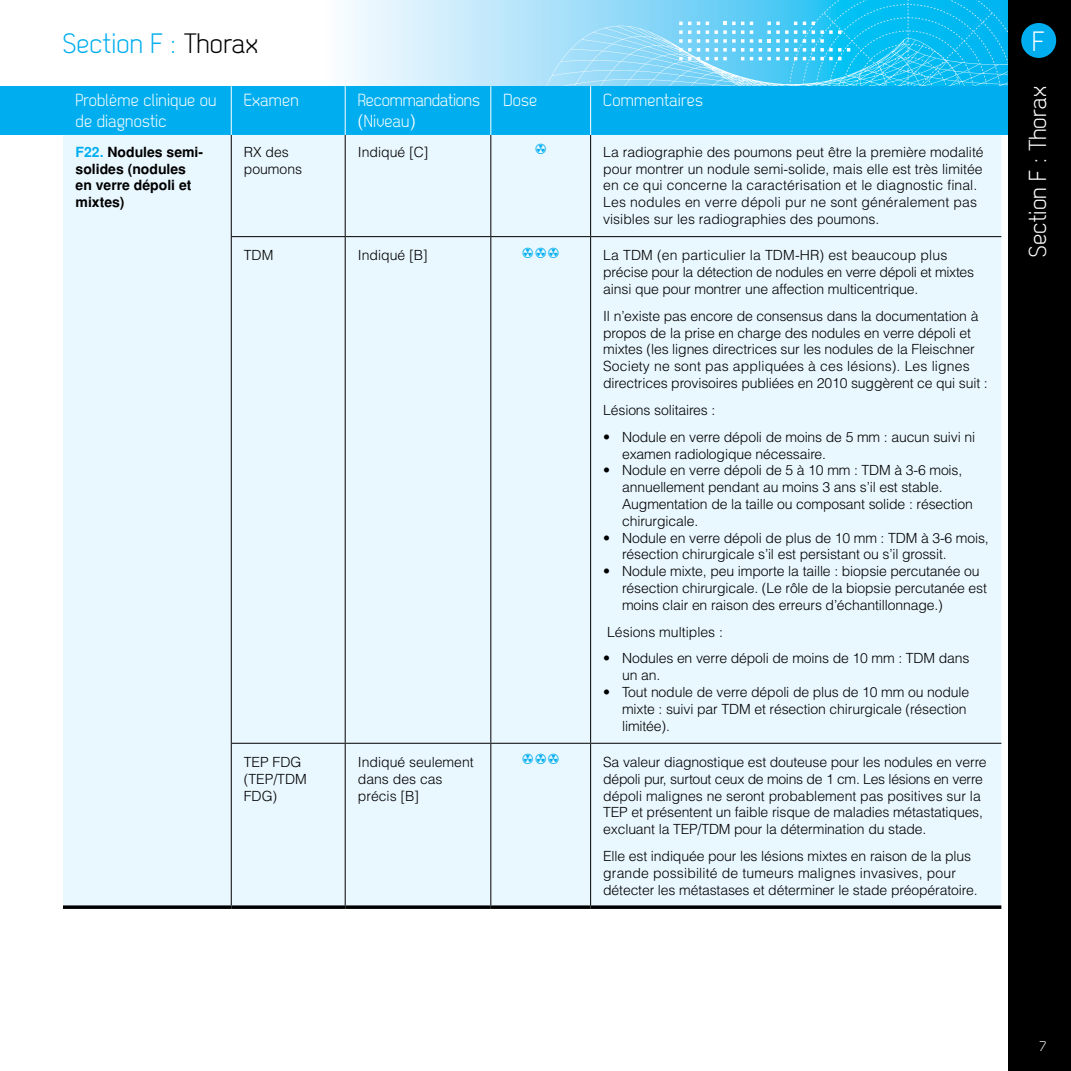
<style>
.page{position:relative;width:1071px;height:1071px;background:#fff}
.page>*{position:absolute;margin:0;border:0;box-sizing:border-box;transform-origin:0 0}
.t1{font:28px "Dekar";letter-spacing:.01em;color:#00aeef}
.t2{font:27.82px "Dekar";color:#fff}
.t3{font:24.5px "Dekar";letter-spacing:.01em;color:#fff}
.t4{font:17.5px/21px "Dekar";letter-spacing:.01em;color:#fff}
.t5{font:17.5px/21px "Dekar";letter-spacing:-.01em;color:#fff}
.t6{font:300 14px/16.8px "Helvetica";letter-spacing:-.01em;color:#000}
.t7{font:700 14px/16.8px "Helvetica";color:#000}
.t8{font:14px "Dekar";color:#fff}
.t9{font:12.25px "RADIATION";color:#00aeef}
.s1{color:#000}
.s2{font-family:"Helvetica";font-weight:300}
.s3{color:#00aeef}
</style>
<div class="page">
<svg style="left:347px;top:0;width:412px;height:86px;background:#bfe8fa"></svg>
<svg style="left:437px;top:25px;width:322px;height:61px;background:#a6e0f9"></svg>
<svg style="left:759px;top:0;width:249px;height:86px;background:#26c4f3"></svg>
<svg style="left:750px;top:22px;width:3px;height:38px"></svg>
<svg style="left:706px;top:22px;width:38px;height:38px"></svg>
<svg style="left:697px;top:22px;width:3px;height:38px"></svg>
<svg style="left:679px;top:22px;width:12px;height:38px"></svg>
<div style="left:0;top:86px;width:1071px;height:49px;background:#00aeef"></div>
<div style="left:1008px;top:0;width:63px;height:1071px;background:#000"></div>
<div style="left:1021px;top:23px;width:35px;height:35px;background:#00aeef;border-radius:50%"></div>
<svg style="left:230px;top:86px;width:362px;height:49px"></svg>
<div style="left:63px;top:135px;width:938px;height:770px;background:#e9f7fe"></div>
<hr style="left:231px;top:86px;width:1px;height:49px;background:#fff">
<hr style="left:345px;top:86px;width:1px;height:49px;background:#fff">
<hr style="left:490px;top:86px;width:1px;height:49px;background:#fff">
<hr style="left:590px;top:86px;width:1px;height:49px;background:#fff">
<hr style="left:231px;top:135px;width:1px;height:101px;background:#000">
<hr style="left:231px;top:237px;width:1px;height:506px;background:#000">
<hr style="left:231px;top:744px;width:1px;height:161px;background:#000">
<hr style="left:345px;top:135px;width:1px;height:101px;background:#000">
<hr style="left:345px;top:237px;width:1px;height:506px;background:#000">
<hr style="left:345px;top:744px;width:1px;height:161px;background:#000">
<hr style="left:490px;top:135px;width:1px;height:101px;background:#000">
<hr style="left:490px;top:237px;width:1px;height:506px;background:#000">
<hr style="left:490px;top:744px;width:1px;height:161px;background:#000">
<hr style="left:590px;top:135px;width:1px;height:101px;background:#000">
<hr style="left:590px;top:237px;width:1px;height:506px;background:#000">
<hr style="left:590px;top:744px;width:1px;height:161px;background:#000">
<svg style="left:63px;top:905px;width:168px;height:4px"></svg>
<svg style="left:231px;top:905px;width:114px;height:4px"></svg>
<svg style="left:345px;top:905px;width:146px;height:4px"></svg>
<svg style="left:491px;top:905px;width:100px;height:4px"></svg>
<svg style="left:591px;top:905px;width:410px;height:4px;background:#1c1e1f"></svg>
<hr style="left:231px;top:236px;width:114px;height:1px;background:#000">
<hr style="left:345px;top:236px;width:146px;height:1px;background:#000">
<hr style="left:491px;top:236px;width:100px;height:1px;background:#000">
<hr style="left:591px;top:236px;width:410px;height:1px;background:#000">
<hr style="left:231px;top:743px;width:114px;height:1px;background:#000">
<hr style="left:345px;top:743px;width:146px;height:1px;background:#000">
<hr style="left:491px;top:743px;width:100px;height:1px;background:#000">
<hr style="left:591px;top:743px;width:410px;height:1px;background:#000">
<h1 class="t1" style="left:63px;top:29px;width:197px">Section F : <span class="s1">Thorax</span></h1>
<p class="t4" style="left:76px;top:90px;width:143px">Problème clinique ou de diagnostic</p>
<p class="t4" style="left:244px;top:90px;width:56px">Examen</p>
<p class="t5" style="left:358px;top:90px;width:124px">Recommandations <span class="s2">(</span>Niveau<span class="s2">)</span></p>
<p class="t4" style="left:503px;top:90px;width:35px">Dose</p>
<p class="t4" style="left:603px;top:90px;width:101px">Commentaires</p>
<p class="t7" style="left:76px;top:143px;width:129px"><span class="s3">F22.</span> Nodules semi&shy;solides (nodules en verre dépoli et mixtes)</p>
<p class="t6" style="left:244px;top:143px;width:60px">RX des poumons</p>
<p class="t6" style="left:358px;top:143px;width:72px">Indiqué [C]</p>
<p class="t9" style="left:534px;top:144px;width:14px">d</p>
<p class="t6" style="left:603px;top:143px;width:382px">La radiographie des poumons peut être la première modalité pour montrer un nodule semi-solide, mais elle est très limitée en ce qui concerne la caractérisation et le diagnostic final.<br>Les nodules en verre dépoli pur ne sont généralement pas visibles sur les radiographies des poumons.</p>
<p class="t6" style="left:244px;top:247px;width:31px">TDM</p>
<p class="t6" style="left:358px;top:247px;width:72px">Indiqué [B]</p>
<p class="t9" style="left:522px;top:247px;width:40px">ddd</p>
<p class="t6" style="left:603px;top:247px;width:372px">La TDM (en particulier la TDM-HR) est beaucoup plus précise pour la détection de nodules en verre dépoli et mixtes ainsi que pour montrer une affection multicentrique.</p>
<p class="t6" style="left:603px;top:307px;width:386px">Il n’existe pas encore de consensus dans la documentation à propos de la prise en charge des nodules en verre dépoli et mixtes (les lignes directrices sur les nodules de la Fleischner Society ne sont pas appliquées à ces lésions). Les lignes directrices provisoires publiées en 2010 suggèrent ce qui suit :</p>
<p class="t6" style="left:603px;top:401px;width:114px">Lésions solitaires :</p>
<p class="t6" style="left:622px;top:428px;width:355px;text-indent:-19px">• Nodule en verre dépoli de moins de 5 mm : aucun suivi ni examen radiologique nécessaire.</p>
<p class="t6" style="left:622px;top:462px;width:352px;text-indent:-19px">• Nodule en verre dépoli de 5 à 10 mm : TDM à 3-6 mois, annuellement pendant au moins 3 ans s’il est stable.<br>Augmentation de la taille ou composant solide : résection chirurgicale.</p>
<p class="t6" style="left:622px;top:529px;width:368px;text-indent:-19px">• Nodule en verre dépoli de plus de 10 mm : TDM à 3-6 mois, résection chirurgicale s’il est persistant ou s’il grossit.</p>
<p class="t6" style="left:622px;top:562px;width:366px;text-indent:-19px">• Nodule mixte, peu importe la taille : biopsie percutanée ou résection chirurgicale. (Le rôle de la biopsie percutanée est moins clair en raison des erreurs d’échantillonnage.)</p>
<p class="t6" style="left:607px;top:623px;width:117px">Lésions multiples :</p>
<p class="t6" style="left:622px;top:650px;width:349px;text-indent:-19px">• Nodules en verre dépoli de moins de 10 mm : TDM dans un an.</p>
<p class="t6" style="left:622px;top:683px;width:349px;text-indent:-19px">• Tout nodule de verre dépoli de plus de 10 mm ou nodule mixte : suivi par TDM et résection chirurgicale (résection limitée).</p>
<p class="t6" style="left:244px;top:753px;width:64px">TEP FDG (TEP/TDM<br>FDG)</p>
<p class="t6" style="left:358px;top:753px;width:117px">Indiqué seulement dans des cas précis [B]</p>
<p class="t9" style="left:522px;top:754px;width:40px">ddd</p>
<p class="t6" style="left:603px;top:753px;width:385px">Sa valeur diagnostique est douteuse pour les nodules en verre dépoli pur, surtout ceux de moins de 1 cm. Les lésions en verre dépoli malignes ne seront probablement pas positives sur la TEP et présentent un faible risque de maladies métastatiques, excluant la TEP/TDM pour la détermination du stade.</p>
<p class="t6" style="left:603px;top:847px;width:376px">Elle est indiquée pour les lésions mixtes en raison de la plus grande possibilité de tumeurs malignes invasives, pour détecter les métastases et déterminer le stade préopératoire.</p>
<h2 class="t2" style="left:1032px;top:27px;width:14px">F</h2>
<h3 class="t3" style="left:1026px;top:257px;width:173px;rotate:-90deg">Section F : Thorax</h3>
<p class="t8" style="left:1040px;top:1039px;width:8px">7</p>
</div>
